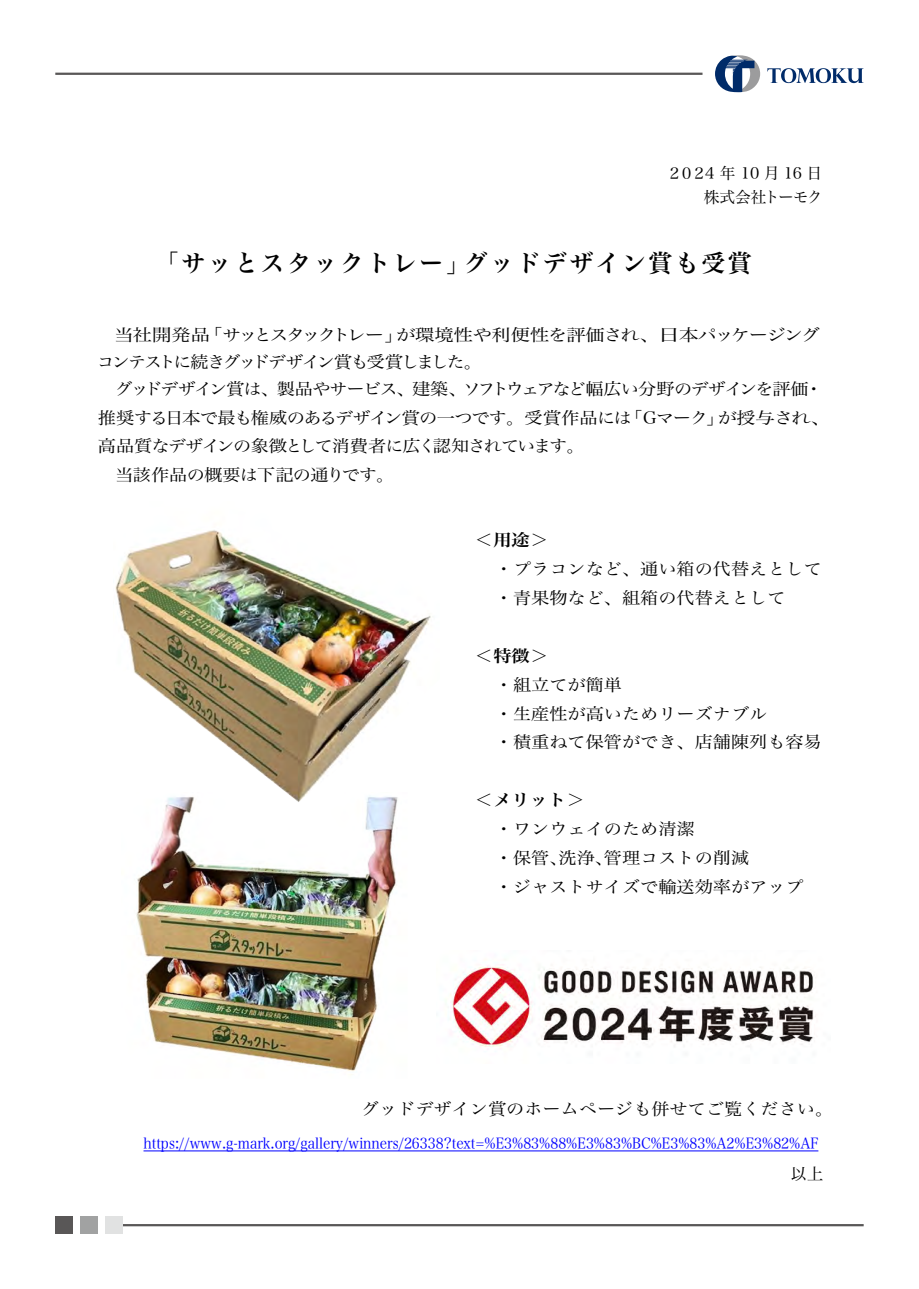
<style>
.page{position:relative;width:919px;height:1289px;background:#fff}
.page>*{position:absolute;margin:0;border:0;box-sizing:border-box;transform-origin:0 0}
.t1{font:24px "Hira Min Pro W6";letter-spacing:.1em;color:#000}
.t2{font:16.5px/28.8px "Hira Min Pro W3";color:#000;scale:1.1 1}
.t3{font:16.5px/27px "Hira Min Pro W3";letter-spacing:-.08em;color:#000;scale:1.17 1}
.t4{font:16.5px "Hira Min Pro W3";letter-spacing:-.055em;color:#000;scale:1.11 1}
.t5{font:16.5px "Hira Min Pro W3";letter-spacing:-.07em;color:#000;scale:1.1 1}
.t6{font:16.5px "Hira Min Pro W3";letter-spacing:-.035em;color:#000;scale:1.1 1}
.t7{font:16.5px "Hira Min Pro W6";color:#000;scale:1.1 1}
.t8{font:16.5px "Hira Min Pro W3";color:#000}
.t9{font:15.75px/24px "Hira Min Pro W3";letter-spacing:-.075em;color:#000;text-align:right}
.t10{font:15px "Hira Min Pro W3";color:#00f;scale:.9 1}
</style>
<div class="page">
<hr style="left:116px;top:1223px;width:747px;height:3px;background:#595757">
<div style="left:55px;top:1216px;width:17px;height:17px;background:#595757"></div>
<div style="left:80px;top:1216px;width:17px;height:17px;background:#a1a2a2"></div>
<div style="left:105px;top:1216px;width:17px;height:17px;background:#e1e2e2"></div>
<svg style="left:715px;top:55px;width:45px;height:37px"></svg>
<svg style="left:767px;top:68px;width:96px;height:15px"></svg>
<hr style="left:55px;top:73px;width:647px;height:2px;background:#595757">
<img style="left:136px;top:827px;width:261px;height:244px">
<img style="left:450px;top:964px;width:366px;height:86px">
<img style="left:115px;top:530px;width:316px;height:297px">
<hr style="left:143px;top:1150px;width:675px;height:1px;background:#00f">
<p class="t9" style="left:666px;top:160px;width:158px">２０２4 年 10 月 16 日株式会社トーモク</p>
<h1 class="t1" style="left:155px;top:242px;width:598px">「サッとスタックトレー」グッドデザイン賞も受賞</h1>
<p class="t3" style="left:96px;top:319px;width:622px;text-indent:18px">当社開発品「サッとスタックトレー」が環境性や利便性を評価され、日本パッケージングコンテストに続きグッドデザイン賞も受賞しました。<br>　グッドデザイン賞は、製品やサービス、建築、ソフトウェアなど幅広い分野のデザインを評価・</p>
<p class="t4" style="left:98px;top:403px;width:661px">推奨する日本で最も権威のあるデザイン賞の一つです。受賞作品には「Gマーク」が授与され、</p>
<p class="t5" style="left:98px;top:432px;width:444px">高品質なデザインの象徴として消費者に広く認知されています。</p>
<p class="t6" style="left:115px;top:461px;width:255px">当該作品の概要は下記の通りです。</p>
<p class="t7" style="left:475px;top:525px;width:68px">＜用途＞</p>
<p class="t2" style="left:495px;top:553px;width:299px">・プラコンなど、通い箱の代替えとして・青果物など、組箱の代替えとして</p>
<p class="t7" style="left:475px;top:641px;width:68px">＜特徴＞</p>
<p class="t2" style="left:495px;top:668px;width:299px">・組立てが簡単<br>・生産性が高いためリーズナブル<br>・積重ねて保管ができ、店舗陳列も容易</p>
<p class="t7" style="left:475px;top:785px;width:101px">＜メリット＞</p>
<p class="t2" style="left:495px;top:813px;width:282px">・ワンウェイのため清潔<br>・保管､洗浄､管理コストの削減<br>・ジャストサイズで輸送効率がアップ</p>
<p class="t2" style="left:361px;top:1093px;width:431px">グッドデザイン賞のホームページも併せてご覧ください。</p>
<p class="t10" style="left:143px;top:1130px;width:751px">https://www.g-mark.org/gallery/winners/26338?text=%E3%83%88%E3%83%BC%E3%83%A2%E3%82%AF</p>
<p class="t8" style="left:790px;top:1159px;width:34px">以上</p>
</div>
